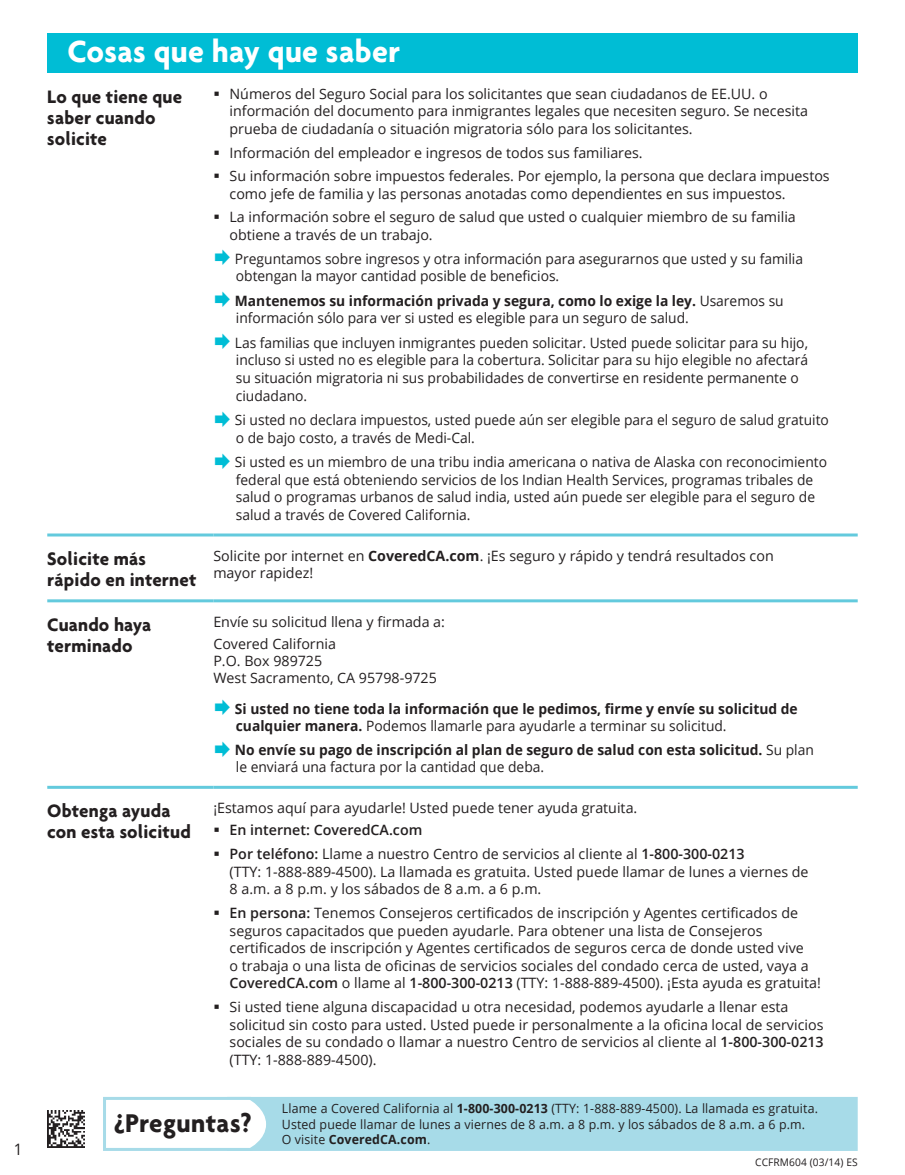
<style>
.page{position:relative;width:905px;height:1175px;background:#fff}
.page>*{position:absolute;margin:0;border:0;box-sizing:border-box;transform-origin:0 0}
.t1{font:700 33px "Agenda";letter-spacing:.01em;color:#fff}
.t2{font:700 27.75px "Agenda";letter-spacing:.015em;color:#231f20}
.t3{font:700 19.5px/21px "Agenda";letter-spacing:.01em;color:#231f20}
.t4{font:15.75px "Open Sans";color:#231f20}
.t5{font:14.25px/17.7px "Open Sans";color:#231f20}
.t6{font:700 14.25px/17.2px "Open Sans";color:#231f20}
.t7{font:600 14.25px/23.7px "Open Sans";color:#231f20}
.t8{font:12.75px/15.3px "Open Sans";letter-spacing:.01em;color:#231f20}
.t9{font:10.5px "Open Sans";letter-spacing:.01em;color:#231f20}
.s1{font-weight:400}
.s2{font-weight:700}
.s3{font-weight:600}
</style>
<div class="page">
<div style="left:227px;top:1096px;width:630px;height:54px;background:#a7dbe8;border:3px solid #a7dbe8"></div>
<svg style="left:103px;top:1096px;width:167px;height:55px"></svg>
<div style="left:47px;top:34px;width:810px;height:39px;background:#00bdd5"></div>
<hr style="left:47px;top:533px;width:166px;height:3px;background:#63cadd">
<hr style="left:213px;top:533px;width:644px;height:3px;background:#63cadd">
<hr style="left:47px;top:599px;width:166px;height:3px;background:#63cadd">
<hr style="left:213px;top:599px;width:644px;height:3px;background:#63cadd">
<hr style="left:47px;top:786px;width:166px;height:3px;background:#63cadd">
<hr style="left:213px;top:786px;width:644px;height:3px;background:#63cadd">
<img style="left:47px;top:1110px;width:37px;height:37px">
<p class="t4" style="left:14px;top:1138px;width:10px">1</p>
<h1 class="t1" style="left:68px;top:31px;width:334px">Cosas que hay que saber</h1>
<h3 class="t3" style="left:47px;top:85px;width:136px">Lo que tiene que saber cuando solicite</h3>
<p class="t5" style="left:229px;top:84px;width:580px">Números del Seguro Social para los solicitantes que sean ciudadanos de EE.UU. o información del documento para inmigrantes legales que necesiten seguro. Se necesita prueba de ciudadanía o situación migratoria sólo para los solicitantes.</p>
<p class="t5" style="left:229px;top:140px;width:601px;line-height:23.7px">Información del empleador e ingresos de todos sus familiares.<br>Su información sobre impuestos federales. Por ejemplo, la persona que declara impuestos</p>
<p class="t5" style="left:229px;top:181px;width:568px;line-height:23.5px">como jefe de familia y las personas anotadas como dependientes en sus impuestos.<br>La información sobre el seguro de salud que usted o cualquier miembro de su familia</p>
<p class="t5" style="left:235px;top:223px;width:569px;line-height:23.5px;text-indent:-5px">obtiene a través de un trabajo.<br>Preguntamos sobre ingresos y otra información para asegurarnos que usted y su familia</p>
<p class="t6" style="left:235px;top:264px;width:550px;line-height:24.3px"><span class="s1">obtengan la mayor cantidad posible de beneficios.<br></span>Mantenemos su información privada y segura, como lo exige la ley. <span class="s1">Usaremos su</span></p>
<p class="t5" style="left:235px;top:306px;width:574px;line-height:24.3px">información sólo para ver si usted es elegible para un seguro de salud.<br>Las familias que incluyen inmigrantes pueden solicitar. Usted puede solicitar para su hijo,</p>
<p class="t5" style="left:236px;top:351px;width:574px">incluso si usted no es elegible para la cobertura. Solicitar para su hijo elegible no afectará su situación migratoria ni sus probabilidades de convertirse en residente permanente o ciudadano.</p>
<p class="t5" style="left:235px;top:411px;width:595px">Si usted no declara impuestos, usted puede aún ser elegible para el seguro de salud gratuito o de bajo costo, a través de Medi-Cal.</p>
<p class="t5" style="left:235px;top:453px;width:593px">Si usted es un miembro de una tribu india americana o nativa de Alaska con reconocimiento federal que está obteniendo servicios de los Indian Health Services, programas tribales de salud o programas urbanos de salud india, usted aún puede ser elegible para el seguro de salud a través de Covered California.</p>
<h3 class="t3" style="left:47px;top:547px;width:151px">Solicite más rápido en internet</h3>
<p class="t5" style="left:213px;top:547px;width:562px;line-height:17.2px">Solicite por internet en <span class="s2">CoveredCA.com</span>. ¡Es seguro y rápido y tendrá resultados con mayor rapidez!</p>
<h3 class="t3" style="left:47px;top:613px;width:106px">Cuando haya terminado</h3>
<p class="t5" style="left:213px;top:610px;width:233px;line-height:21.8px">Envíe su solicitud llena y firmada a:<br>Covered California</p>
<p class="t5" style="left:213px;top:651px;width:225px;line-height:17.2px">P.O. Box 989725<br>West Sacramento, CA 95798-9725</p>
<p class="t6" style="left:235px;top:699px;width:564px">Si usted no tiene toda la información que le pedimos, firme y envíe su solicitud de cualquier manera. <span class="s1">Podemos llamarle para ayudarle a terminar su solicitud.</span></p>
<p class="t6" style="left:235px;top:741px;width:580px">No envíe su pago de inscripción al plan de seguro de salud con esta solicitud. <span class="s1">Su plan le enviará una factura por la cantidad que deba.</span></p>
<h3 class="t3" style="left:47px;top:800px;width:145px">Obtenga ayuda con esta solicitud</h3>
<p class="t5" style="left:213px;top:799px;width:425px">¡Estamos aquí para ayudarle! Usted puede tener ayuda gratuita.</p>
<p class="t7" style="left:229px;top:818px;width:516px">En internet: CoveredCA.com<br>Por teléfono: <span class="s1">Llame a nuestro Centro de servicios al cliente al</span> 1-800-300-0213</p>
<p class="t5" style="left:229px;top:862px;width:580px">(TTY: 1-888-889-4500). La llamada es gratuita. Usted puede llamar de lunes a viernes de<br>8 a.m. a 8 p.m. y los sábados de 8 a.m. a 6 p.m.</p>
<p class="t5" style="left:229px;top:903px;width:593px"><span class="s3">En persona:</span> Tenemos Consejeros certificados de inscripción y Agentes certificados de seguros capacitados que pueden ayudarle. Para obtener una lista de Consejeros certificados de inscripción y Agentes certificados de seguros cerca de donde usted vive<br>o trabaja o una lista de oficinas de servicios sociales del condado cerca de usted, vaya a <span class="s3">CoveredCA.com</span> o llame al <span class="s3">1-800-300-0213</span> (TTY: 1-888-889-4500). ¡Esta ayuda es gratuita!</p>
<p class="t5" style="left:229px;top:997px;width:595px">Si usted tiene alguna discapacidad u otra necesidad, podemos ayudarle a llenar esta solicitud sin costo para usted. Usted puede ir personalmente a la oficina local de servicios sociales de su condado o llamar a nuestro Centro de servicios al cliente al <span class="s3">1-800-300-0213 </span>(TTY: 1-888-889-4500).</p>
<h2 class="t2" style="left:114px;top:1106px;width:140px">¿Preguntas?</h2>
<p class="t8" style="left:282px;top:1100px;width:537px">Llame a Covered California al <span class="s2">1-800-300-0213</span> (TTY: 1-888-889-4500). La llamada es gratuita.<br>Usted puede llamar de lunes a viernes de 8 a.m. a 8 p.m. y los sábados de 8 a.m. a 6 p.m.<br>O visite <span class="s2">CoveredCA.com</span>.</p>
<p class="t9" style="left:755px;top:1154px;width:104px">CCFRM604 (03/14) ES</p>
</div>
